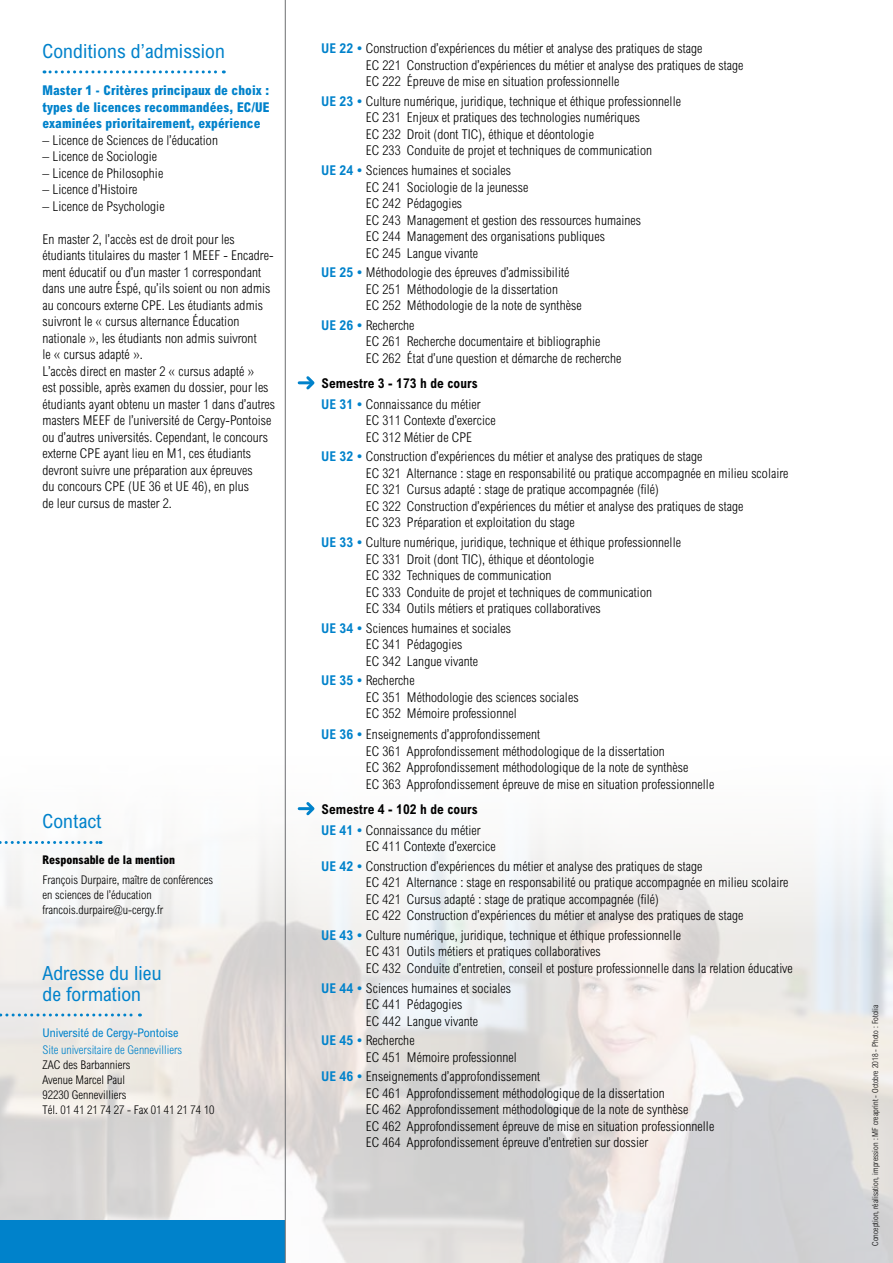
<style>
.page{position:relative;width:893px;height:1263px;background:#fff}
.page>*{position:absolute;margin:0;border:0;box-sizing:border-box;transform-origin:0 0}
.t1{font:condensed 19.5px/21px "Arial";letter-spacing:.005em;color:#0082cb}
.t2{font:300 condensed 13.5px/16.5px "Arial";letter-spacing:.005em;color:#000}
.t3{font:800 condensed 13.5px/16.5px "Arial";letter-spacing:.005em;color:#0082cb;text-align:justify}
.t4{font:700 condensed 13.5px/20.7px "Arial";letter-spacing:.005em;color:#000}
.t5{font:300 condensed 12px/15px "Arial";color:#000}
.t6{font:300 condensed 12px "Arial";color:#0082cb}
.t7{font:condensed 12px "Arial";color:#0082cb}
.t8{font:800 condensed 12px "Arial";color:#000}
.t9{font:300 condensed 8.25px "Arial";letter-spacing:.005em;color:#000}
.s1{font-weight:700;color:#0082cb}
.s2{color:#0082cb}
.s3{font-weight:300}
</style>
<div class="page">
<img style="left:0;top:723px;width:893px;height:540px">
<svg style="left:299px;top:376px;width:16px;height:14px"></svg>
<svg style="left:299px;top:799px;width:18px;height:19px"></svg>
<svg style="left:0;top:841px;width:101px;height:3px"></svg>
<svg style="left:0;top:1013px;width:140px;height:3px"></svg>
<svg style="left:44px;top:70px;width:180px;height:3px"></svg>
<div style="left:0;top:1220px;width:285px;height:43px;background:#0082cb"></div>
<hr style="left:285px;top:0;width:1px;height:1263px;background:#6d6e71">
<h1 class="t1" style="left:43px;top:40px;width:184px">Conditions d’admission</h1>
<p class="t3" style="left:43px;top:82px;width:229px">Master 1 - Critères principaux de choix : types de licences recommandées, EC/UE examinées prioritairement, expérience</p>
<p class="t2" style="left:43px;top:132px;width:177px">– Licence de Sciences de l’éducation</p>
<p class="t2" style="left:43px;top:148px;width:116px">– Licence de Sociologie</p>
<p class="t2" style="left:43px;top:165px;width:122px">– Licence de Philosophie</p>
<p class="t2" style="left:43px;top:181px;width:96px">– Licence d’Histoire</p>
<p class="t2" style="left:43px;top:198px;width:124px">– Licence de Psychologie</p>
<p class="t2" style="left:43px;top:231px;width:234px">En master 2, l’accès est de droit pour les étudiants titulaires du master 1 MEEF - Encadre&shy;ment éducatif ou d’un master 1 correspondant dans une autre Éspé, qu’ils soient ou non admis au concours externe CPE. Les étudiants admis suivront le « cursus alternance Éducation nationale », les étudiants non admis suivront<br>le « cursus adapté ».<br>L’accès direct en master 2 « cursus adapté »<br>est possible, après examen du dossier, pour les étudiants ayant obtenu un master 1 dans d’autres masters MEEF de l’université de Cergy-Pontoise ou d’autres universités. Cependant, le concours externe CPE ayant lieu en M1, ces étudiants devront suivre une préparation aux épreuves<br>du concours CPE (UE 36 et UE 46), en plus<br>de leur cursus de master 2.</p>
<h1 class="t1" style="left:43px;top:810px;width:61px">Contact</h1>
<p class="t8" style="left:43px;top:853px;width:134px">Responsable de la mention</p>
<p class="t5" style="left:43px;top:872px;width:172px">François Durpaire, maître de conférences en sciences de l’éducation francois.durpaire@u-cergy.fr</p>
<h1 class="t1" style="left:43px;top:962px;width:120px">Adresse du lieu de formation</h1>
<p class="t7" style="left:43px;top:1025px;width:137px">Université de Cergy-Pontoise</p>
<p class="t6" style="left:43px;top:1043px;width:141px">Site universitaire de Gennevilliers</p>
<p class="t5" style="left:43px;top:1057px;width:174px">ZAC des Barbanniers<br>Avenue Marcel Paul<br>92230 Gennevilliers<br>Tél. 01 41 21 74 27 - Fax 01 41 21 74 10</p>
<p class="t2" style="left:366px;top:40px;width:379px;text-indent:-45px"><span class="s1">UE 22 •</span> Construction d’expériences du métier et analyse des pratiques de stage<br>EC 221 Construction d’expériences du métier et analyse des pratiques de stage<br>EC 222 Épreuve de mise en situation professionnelle</p>
<p class="t2" style="left:366px;top:93px;width:317px;text-indent:-45px"><span class="s1">UE 23 •</span> Culture numérique, juridique, technique et éthique professionnelle EC 231 Enjeux et pratiques des technologies numériques<br>EC 232 Droit (dont TIC), éthique et déontologie<br>EC 233 Conduite de projet et techniques de communication</p>
<p class="t2" style="left:366px;top:162px;width:277px;text-indent:-45px"><span class="s1">UE 24 •</span> Sciences humaines et sociales<br>EC 241 Sociologie de la jeunesse<br>EC 242 Pédagogies<br>EC 243 Management et gestion des ressources humaines EC 244 Management des organisations publiques<br>EC 245 Langue vivante</p>
<p class="t2" style="left:366px;top:264px;width:217px;text-indent:-45px"><span class="s1">UE 25 •</span> Méthodologie des épreuves d’admissibilité<br>EC 251 Méthodologie de la dissertation<br>EC 252 Méthodologie de la note de synthèse</p>
<p class="t2" style="left:366px;top:317px;width:257px;text-indent:-45px"><span class="s1">UE 26 •</span> Recherche<br>EC 261 Recherche documentaire et bibliographie<br>EC 262 État d’une question et démarche de recherche</p>
<p class="t4" style="left:321px;top:373px;width:161px">Semestre 3 - 173 h de cours<br><span class="s2">UE 31 •</span> <span class="s3">Connaissance du métier</span></p>
<p class="t2" style="left:366px;top:412px;width:131px">EC 311 Contexte d’exercice<br>EC 312 Métier de CPE</p>
<p class="t2" style="left:366px;top:448px;width:424px;text-indent:-45px"><span class="s1">UE 32 •</span> Construction d’expériences du métier et analyse des pratiques de stage<br>EC 321 Alternance : stage en responsabilité ou pratique accompagnée en milieu scolaire EC 321 Cursus adapté : stage de pratique accompagnée (filé)<br>EC 322 Construction d’expériences du métier et analyse des pratiques de stage<br>EC 323 Préparation et exploitation du stage</p>
<p class="t2" style="left:366px;top:534px;width:317px;text-indent:-45px"><span class="s1">UE 33 •</span> Culture numérique, juridique, technique et éthique professionnelle EC 331 Droit (dont TIC), éthique et déontologie<br>EC 332 Techniques de communication<br>EC 333 Conduite de projet et techniques de communication<br>EC 334 Outils métiers et pratiques collaboratives</p>
<p class="t2" style="left:366px;top:620px;width:147px;text-indent:-45px"><span class="s1">UE 34 •</span> Sciences humaines et sociales<br>EC 341 Pédagogies<br>EC 342 Langue vivante</p>
<p class="t2" style="left:366px;top:672px;width:214px;text-indent:-45px"><span class="s1">UE 35 •</span> Recherche<br>EC 351 Méthodologie des sciences sociales<br>EC 352 Mémoire professionnel</p>
<p class="t2" style="left:366px;top:726px;width:350px;text-indent:-45px"><span class="s1">UE 36 •</span> Enseignements d’approfondissement<br>EC 361 Approfondissement méthodologique de la dissertation<br>EC 362 Approfondissement méthodologique de la note de synthèse<br>EC 363 Approfondissement épreuve de mise en situation professionnelle</p>
<p class="t4" style="left:321px;top:799px;width:161px">Semestre 4 - 102 h de cours<br><span class="s2">UE 41 •</span> <span class="s3">Connaissance du métier</span></p>
<p class="t2" style="left:321px;top:836px;width:383px;line-height:19.6px;text-indent:45px">EC 411 Contexte d’exercice<br><span class="s1">UE 42 •</span> Construction d’expériences du métier et analyse des pratiques de stage</p>
<p class="t2" style="left:366px;top:874px;width:424px">EC 421 Alternance : stage en responsabilité ou pratique accompagnée en milieu scolaire<br>EC 421 Cursus adapté : stage de pratique accompagnée (filé)<br>EC 422 Construction d’expériences du métier et analyse des pratiques de stage</p>
<p class="t2" style="left:366px;top:927px;width:428px;text-indent:-45px"><span class="s1">UE 43 •</span> Culture numérique, juridique, technique et éthique professionnelle<br>EC 431 Outils métiers et pratiques collaboratives<br>EC 432 Conduite d’entretien, conseil et posture professionnelle dans la relation éducative</p>
<p class="t2" style="left:366px;top:979px;width:147px;text-indent:-45px"><span class="s1">UE 44 •</span> Sciences humaines et sociales<br>EC 441 Pédagogies<br>EC 442 Langue vivante</p>
<p class="t2" style="left:366px;top:1032px;width:152px;text-indent:-45px"><span class="s1">UE 45 •</span> Recherche<br>EC 451 Mémoire professionnel</p>
<p class="t2" style="left:366px;top:1068px;width:350px;text-indent:-45px"><span class="s1">UE 46 •</span> Enseignements d’approfondissement<br>EC 461 Approfondissement méthodologique de la dissertation<br>EC 462 Approfondissement méthodologique de la note de synthèse<br>EC 462 Approfondissement épreuve de mise en situation professionnelle EC 464 Approfondissement épreuve d’entretien sur dossier</p>
<p class="t9" style="left:871px;top:1246px;width:243px;rotate:-90deg">Conception, réalisation, impression : MF creaprint - Octobre 2018 - Photo : Fotolia</p>
</div>
